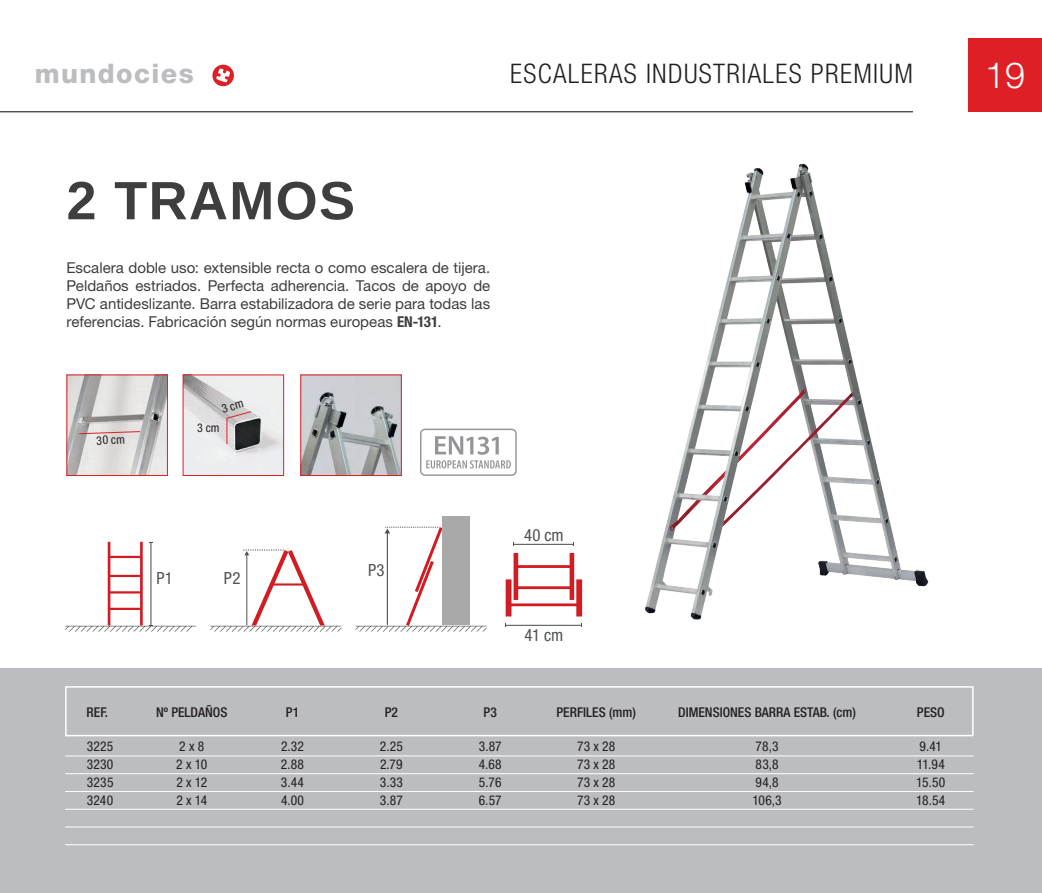
<style>
.page{position:relative;width:1042px;height:893px;background:#fff}
.page>*{position:absolute;margin:0;border:0;box-sizing:border-box;transform-origin:0 0}
.t1{font:700 54px "Arimo";letter-spacing:.025em;color:#3e3e3f}
.t2{font:300 36px "Helvetica Neue LT Pro";color:#fff}
.t3{font:300 condensed 27px "Helvetica Neue LT Pro";letter-spacing:.05em;color:#231f20}
.t4{font:800 27px "Helvetica Neue LT Pro";letter-spacing:.05em;color:#bcbdc0}
.t5{font:condensed 16.8px "Helvetica Neue LT Std";letter-spacing:.015em;color:#4f5252}
.t6{font:15px/18px "Helvetica Neue LT Pro";color:#3e3e3f;text-align:justify}
.t7{font:condensed 13.5px/18px "Helvetica Neue LT Pro";letter-spacing:.01em;color:#231f20;text-align:justify}
.t8{font:500 condensed 13.5px "Helvetica Neue LT Pro";color:#231f20}
.t9{font:condensed 13.5px/18px "Helvetica Neue LT Pro";letter-spacing:-.025em;color:#231f20}
.t10{font:condensed 12px "Helvetica Neue LT Pro";color:#231f20}
.s1{font-weight:700;font-stretch:condensed}
</style>
<div class="page">
<div style="left:968px;top:38px;width:74px;height:74px;background:#de1f26"></div>
<div style="left:0;top:668px;width:1042px;height:225px;background:#bcbdc0"></div>
<svg style="left:212px;top:64px;width:22px;height:23px"></svg>
<hr style="left:0;top:111px;width:913px;height:1px;background:#231f20">
<div style="left:65px;top:686px;width:908px;height:50px;border:2px solid #fff"></div>
<hr style="left:65px;top:756px;width:908px;height:1px;background:#fff">
<hr style="left:65px;top:773px;width:908px;height:1px;background:#fff">
<hr style="left:65px;top:791px;width:908px;height:1px;background:#fff">
<hr style="left:65px;top:809px;width:908px;height:1px;background:#fff">
<hr style="left:65px;top:827px;width:908px;height:1px;background:#fff">
<hr style="left:65px;top:844px;width:908px;height:1px;background:#fff">
<hr style="left:506px;top:625px;width:76px;height:1px;background:#4f5252">
<hr style="left:514px;top:544px;width:60px;height:1px;background:#4f5252">
<svg style="left:506px;top:553px;width:76px;height:63px"></svg>
<svg style="left:65px;top:542px;width:131px;height:90px"></svg>
<svg style="left:210px;top:550px;width:131px;height:82px"></svg>
<hr style="left:271px;top:583px;width:34px;height:3px;background:#d11c23">
<svg style="left:355px;top:527px;width:131px;height:105px"></svg>
<div style="left:442px;top:516px;width:28px;height:109px;background:#a8a9a8"></div>
<img style="left:645px;top:163px;width:284px;height:457px">
<img style="left:302px;top:377px;width:98px;height:97px">
<div style="left:300px;top:375px;width:102px;height:101px;border:1px solid #de1f26"></div>
<svg style="left:420px;top:429px;width:97px;height:47px"></svg>
<img style="left:185px;top:377px;width:97px;height:97px">
<div style="left:183px;top:375px;width:101px;height:101px;border:1px solid #de1f26"></div>
<img style="left:68px;top:377px;width:98px;height:97px">
<div style="left:66px;top:375px;width:102px;height:101px;border:1px solid #de1f26"></div>
<svg style="left:78px;top:431px;width:63px;height:3px"></svg>
<svg style="left:221px;top:401px;width:31px;height:43px"></svg>
<h3 class="t4" style="left:35px;top:58px;width:160px">mundocies</h3>
<h3 class="t3" style="left:510px;top:58px;width:404px">ESCALERAS INDUSTRIALES PREMIUM</h3>
<h2 class="t2" style="left:985px;top:53px;width:42px">19</h2>
<h1 class="t1" style="left:66px;top:163px;width:290px">2 TRAMOS</h1>
<p class="t6" style="left:66px;top:259px;width:425px">Escalera doble uso: extensible recta o como escalera de tijera.<br>Peldaños estriados. Perfecta adherencia. Tacos de apoyo de PVC antideslizante. Barra estabilizadora de serie para todas las referencias. Fabricación según normas europeas <span class="s1">EN-131</span>.</p>
<p class="t10" style="left:96px;top:433px;width:30px;rotate:-3deg">30 cm</p>
<p class="t10" style="left:197px;top:421px;width:24px">3 cm</p>
<p class="t5" style="left:156px;top:568px;width:18px">P1</p>
<p class="t5" style="left:224px;top:568px;width:18px">P2</p>
<p class="t8" style="left:87px;top:704px;width:23px">REF.</p>
<p class="t7" style="left:87px;top:737px;width:28px">3225<br>3230<br>3235<br>3240</p>
<p class="t8" style="left:156px;top:704px;width:73px">Nº PELDAÑOS</p>
<p class="t7" style="left:176px;top:737px;width:32px;text-align:left">2 x 8<br>2 x 10<br>2 x 12<br>2 x 14</p>
<p class="t8" style="left:286px;top:704px;width:15px">P1</p>
<p class="t7" style="left:281px;top:737px;width:25px">2.32<br>2.88<br>3.44<br>4.00</p>
<p class="t5" style="left:368px;top:560px;width:18px">P3</p>
<p class="t8" style="left:385px;top:704px;width:15px">P2</p>
<p class="t7" style="left:380px;top:737px;width:25px">2.25<br>2.79<br>3.33<br>3.87</p>
<p class="t5" style="left:524px;top:525px;width:41px">40 cm</p>
<p class="t5" style="left:524px;top:625px;width:40px">41 cm</p>
<p class="t8" style="left:484px;top:704px;width:15px">P3</p>
<p class="t7" style="left:479px;top:737px;width:25px">3.87<br>4.68<br>5.76<br>6.57</p>
<p class="t8" style="left:556px;top:704px;width:81px">PERFILES (mm)</p>
<p class="t7" style="left:577px;top:737px;width:40px">73 x 28<br>73 x 28<br>73 x 28<br>73 x 28</p>
<p class="t8" style="left:678px;top:704px;width:179px">DIMENSIONES BARRA ESTAB. (cm)</p>
<p class="t7" style="left:752px;top:737px;width:31px;text-align:left">78,3<br>83,8<br>94,8<br>106,3</p>
<p class="t8" style="left:917px;top:704px;width:29px">PESO</p>
<p class="t9" style="left:916px;top:737px;width:31px">9.41<br>11.94<br>15.50<br>18.54</p>
</div>
